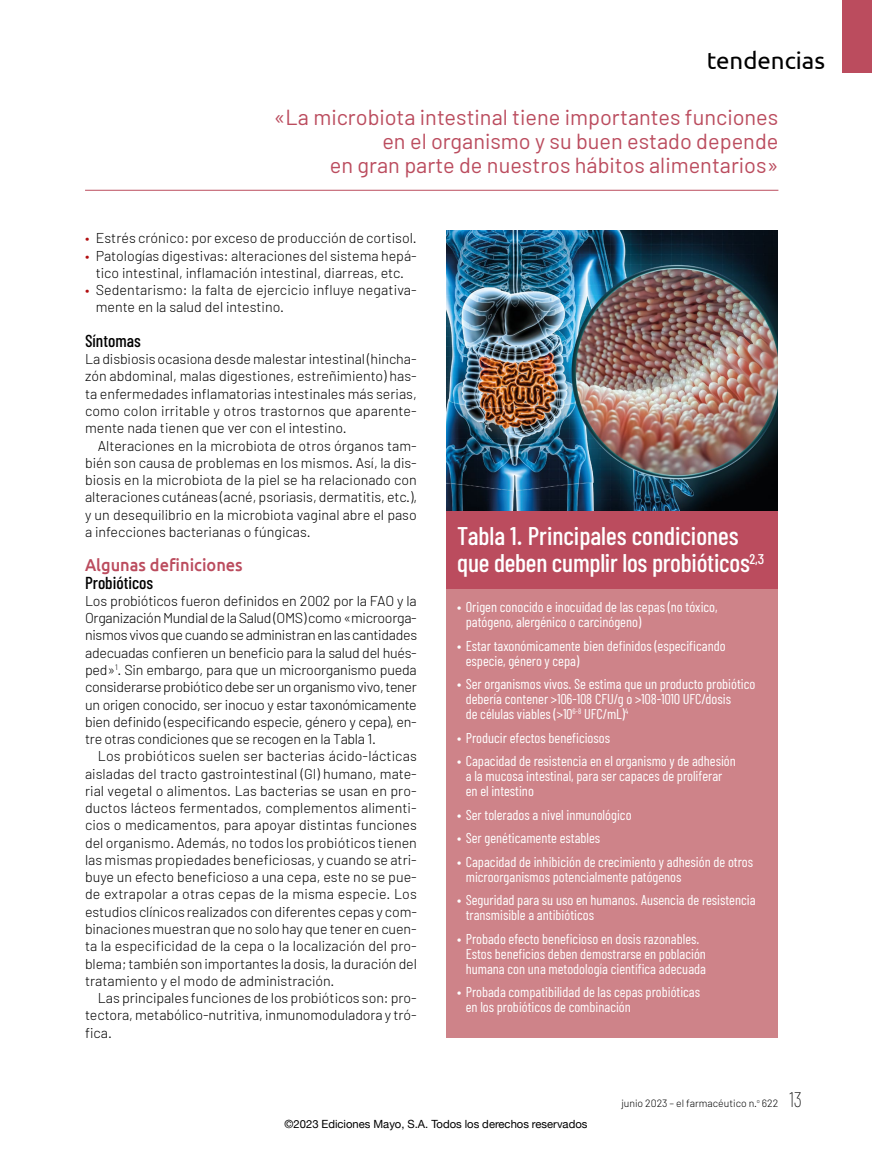
<style>
.page{position:relative;width:872px;height:1149px;background:#fff}
.page>*{position:absolute;margin:0;border:0;box-sizing:border-box;transform-origin:0 0}
.t1{font:500 25.5px/27px "Barlow Condensed";letter-spacing:-.01em;color:#fff}
.t2{font:24px "Ubuntu";color:#000}
.t3{font:21.75px/24px "Barlow";color:#bb4c5e;text-align:right}
.t4{font:500 17.25px "Barlow Condensed";color:#000}
.t5{font:500 17.25px "Ubuntu";color:#bb4c5e;scale:.95 1}
.t6{font:300 14.25px/17.2px "Barlow";color:#000;text-align:justify}
.t7{font:14.25px/15px "Barlow Condensed";color:#fff}
.t8{font:11.25px "Helvetica Neue";color:#000}
.t9{font:300 10.5px "Barlow";color:#000}
.s1{color:#b20e10}
.s2{font-family:"Barlow Condensed";font-weight:100;font-size:21px}
</style>
<div class="page">
<img style="left:446px;top:230px;width:331px;height:281px">
<div style="left:842px;top:0;width:30px;height:72px;background:#bb4c5e"></div>
<hr style="left:0;top:302px;width:1px;height:187px;background:#000">
<hr style="left:85px;top:190px;width:693px;height:1px;background:#bb4c5e">
<div style="left:446px;top:511px;width:331px;height:78px;background:#bb4c5e"></div>
<div style="left:446px;top:589px;width:331px;height:448px;background:#ce8389"></div>
<h2 class="t2" style="left:706px;top:46px;width:120px">tendencias</h2>
<h3 class="t3" style="left:274px;top:104px;width:506px">«La microbiota intestinal tiene importantes funciones en el organismo y su buen estado depende<br>en gran parte de nuestros hábitos alimentarios»</h3>
<p class="t6" style="left:85px;top:229px;width:333px"><span class="s1">•</span> Estrés crónico: por exceso de producción de cortisol.</p>
<p class="t6" style="left:85px;top:246px;width:333px;text-align:center"><span class="s1">•</span> Patologías digestivas: alteraciones del sistema hepá&shy;tico intestinal, inflamación intestinal, diarreas, etc.</p>
<p class="t6" style="left:96px;top:281px;width:323px;text-indent:-11px"><span class="s1">•</span> Sedentarismo: la falta de ejercicio influye negativa&shy;mente en la salud del intestino.</p>
<p class="t4" style="left:85px;top:330px;width:57px">Síntomas</p>
<p class="t6" style="left:85px;top:350px;width:333px">La disbiosis ocasiona desde malestar intestinal (hincha&shy;zón abdominal, malas digestiones, estreñimiento) has&shy;ta enfermedades inflamatorias intestinales más serias, como colon irritable y otros trastornos que aparente&shy;mente nada tienen que ver con el intestino.</p>
<p class="t6" style="left:85px;top:436px;width:333px;text-indent:13px">Alteraciones en la microbiota de otros órganos tam&shy;bién son causa de problemas en los mismos. Así, la dis&shy;biosis en la microbiota de la piel se ha relacionado con alteraciones cutáneas (acné, psoriasis, dermatitis, etc.), y un desequilibrio en la microbiota vaginal abre el paso a infecciones bacterianas o fúngicas.</p>
<p class="t5" style="left:85px;top:554px;width:167px">Algunas definiciones</p>
<p class="t4" style="left:85px;top:571px;width:70px">Probióticos</p>
<p class="t6" style="left:85px;top:591px;width:333px">Los probióticos fueron definidos en 2002 por la FAO y la Organización Mundial de la Salud (OMS) como «microorga&shy;nismos vivos que cuando se administran en las cantidades adecuadas confieren un beneficio para la salud del hués&shy;ped»<sup>1</sup>. Sin embargo, para que un microorganismo pueda considerarse probiótico debe ser un organismo vivo, tener un origen conocido, ser inocuo y estar taxonómicamente bien definido (especificando especie, género y cepa), en&shy;tre otras condiciones que se recogen en la Tabla 1.</p>
<p class="t6" style="left:85px;top:747px;width:333px;text-indent:13px">Los probióticos suelen ser bacterias ácido-lácticas aisladas del tracto gastrointestinal (GI) humano, mate&shy;rial vegetal o alimentos. Las bacterias se usan en pro&shy;ductos lácteos fermentados, complementos alimenti&shy;cios o medicamentos, para apoyar distintas funciones del organismo. Además, no todos los probióticos tienen las mismas propiedades beneficiosas, y cuando se atri&shy;buye un efecto beneficioso a una cepa, este no se pue&shy;de extrapolar a otras cepas de la misma especie. Los estudios clínicos realizados con diferentes cepas y com&shy;binaciones muestran que no solo hay que tener en cuen&shy;ta la especificidad de la cepa o la localización del pro&shy;blema; también son importantes la dosis, la duración del tratamiento y el modo de administración.</p>
<p class="t6" style="left:85px;top:988px;width:333px;text-indent:13px">Las principales funciones de los probióticos son: pro&shy;tectora, metabólico-nutritiva, inmunomoduladora y tró&shy;fica.</p>
<h1 class="t1" style="left:457px;top:521px;width:308px">Tabla 1. Principales condiciones que deben cumplir los probióticos<sup>2,3</sup></h1>
<p class="t7" style="left:466px;top:598px;width:253px;text-indent:-9px">• Origen conocido e inocuidad de las cepas (no tóxico, patógeno, alergénico o carcinógeno)</p>
<p class="t7" style="left:466px;top:637px;width:261px;text-indent:-9px">• Estar taxonómicamente bien definidos (especificando especie, género y cepa)</p>
<p class="t7" style="left:466px;top:675px;width:291px;text-indent:-9px">• Ser organismos vivos. Se estima que un producto probiótico debería contener &gt;106-108 CFU/g o &gt;108-1010 UFC/dosis<br>de células viables (&gt;10<sup>6-8</sup> UFC/mL)<sup>4</sup></p>
<p class="t7" style="left:457px;top:729px;width:154px">• Producir efectos beneficiosos</p>
<p class="t7" style="left:466px;top:752px;width:272px;text-indent:-9px">• Capacidad de resistencia en el organismo y de adhesión a la mucosa intestinal, para ser capaces de proliferar en el intestino</p>
<p class="t7" style="left:457px;top:806px;width:176px">• Ser tolerados a nivel inmunológico</p>
<p class="t7" style="left:457px;top:830px;width:144px">• Ser genéticamente estables</p>
<p class="t7" style="left:466px;top:853px;width:289px;text-indent:-9px">• Capacidad de inhibición de crecimiento y adhesión de otros microorganismos potencialmente patógenos</p>
<p class="t7" style="left:466px;top:892px;width:291px;text-indent:-9px">• Seguridad para su uso en humanos. Ausencia de resistencia transmisible a antibióticos</p>
<p class="t7" style="left:457px;top:930px;width:250px;text-align:center">• Probado efecto beneficioso en dosis razonables.<br>Estos beneficios deben demostrarse en población humana con una metodología científica adecuada</p>
<p class="t7" style="left:466px;top:984px;width:236px;text-indent:-9px">• Probada compatibilidad de las cepas probióticas en los probióticos de combinación</p>
<p class="t9" style="left:621px;top:1096px;width:182px">junio 2023 – el farmacéutico n.<sup>o</sup> 622 <span class="s2">13</span></p>
<p class="t8" style="left:284px;top:1114px;width:304px">©2023 Ediciones Mayo, S.A. Todos los derechos reservados</p>
</div>
